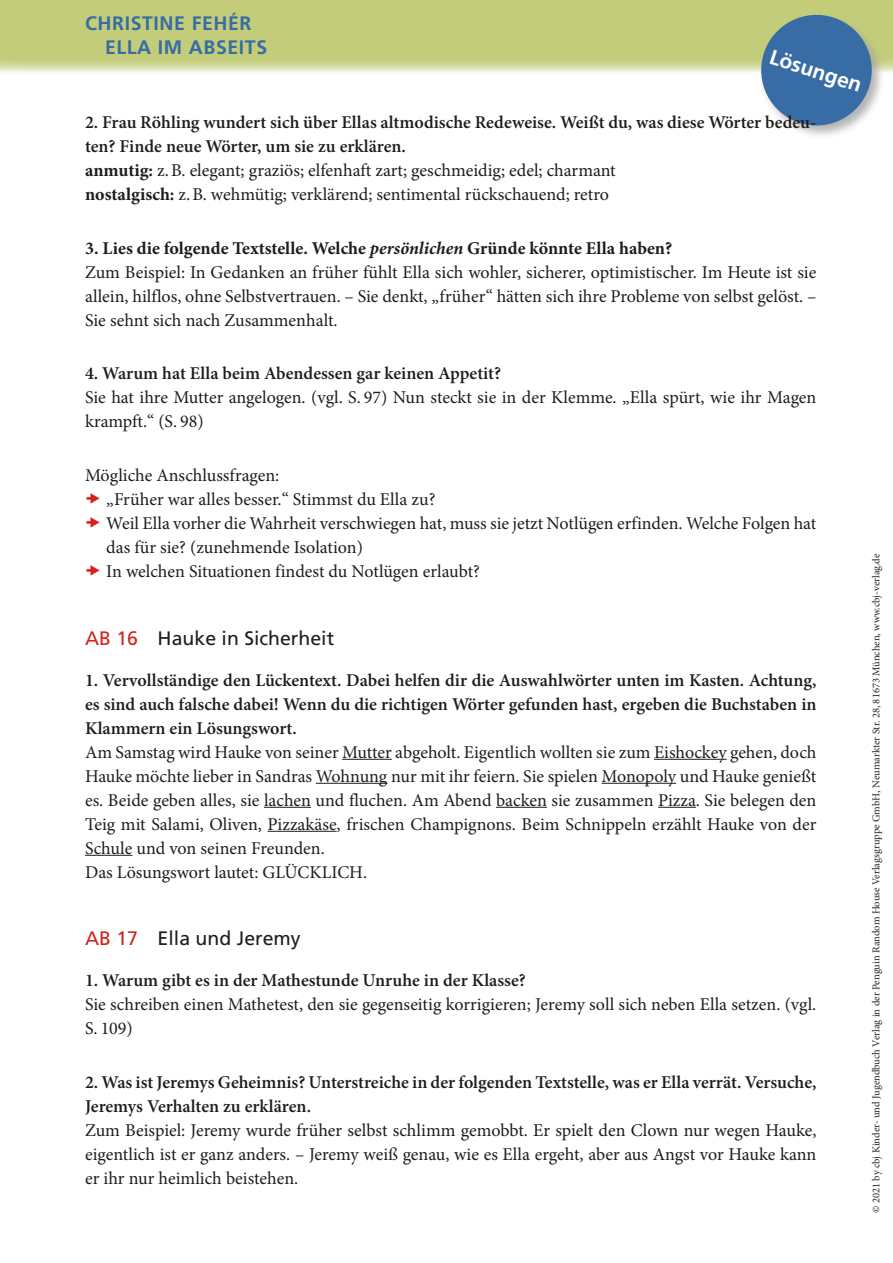
<style>
.page{position:relative;width:893px;height:1263px;background:#fff}
.page>*{position:absolute;margin:0;border:0;box-sizing:border-box;transform-origin:0 0}
.t1{font:700 21px "Frutiger LT Pro";color:#fff}
.t2{font:19.5px "Frutiger LT Pro";color:#1d1d1b}
.t3{font:700 19.5px/24px "Frutiger LT Pro";letter-spacing:.03em;color:#386ca5}
.t4{font:18px/24px "Minion Pro";color:#1d1d1b}
.t5{font:600 18px/24px "Minion Pro";color:#1d1d1b}
.t6{font:10.5px "Minion Pro";color:#252423}
.s1{font-weight:700}
.s2{font-weight:400}
.s3{font-weight:700;font-style:italic}
.s4{color:#d2241d}
</style>
<div class="page">
<div style="left:0;top:0;width:893px;height:72px;background:#c3cd79"></div>
<div style="left:759px;top:13px;width:127px;height:127px;background:#9d9d9d;opacity:.75"></div>
<svg style="left:754px;top:13px;width:124px;height:119px"></svg>
<hr style="left:342px;top:759px;width:50px;height:1px;background:#1d1d1b">
<hr style="left:654px;top:759px;width:73px;height:1px;background:#1d1d1b">
<hr style="left:316px;top:783px;width:71px;height:1px;background:#1d1d1b">
<hr style="left:602px;top:783px;width:74px;height:1px;background:#1d1d1b">
<hr style="left:264px;top:807px;width:47px;height:1px;background:#1d1d1b">
<hr style="left:496px;top:807px;width:51px;height:1px;background:#1d1d1b">
<hr style="left:658px;top:807px;width:38px;height:1px;background:#1d1d1b">
<hr style="left:268px;top:831px;width:69px;height:1px;background:#1d1d1b">
<hr style="left:85px;top:855px;width:47px;height:1px;background:#1d1d1b">
<p class="t3" style="left:105px;top:12px;width:164px;text-indent:-20px">CHRISTINE FEHÉR<br>ELLA IM ABSEITS</p>
<p class="t1" style="left:774px;top:44px;width:97px;rotate:18deg">Lösungen</p>
<p class="t5" style="left:85px;top:110px;width:733px">2. Frau Röhling wundert sich über Ellas altmodische Redeweise. Weißt du, was diese Wörter bedeu&shy;ten? Finde neue Wörter, um sie zu erklären.<br><span class="s1">anmutig:</span> <span class="s2">z.B. elegant; graziös; elfenhaft zart; geschmeidig; edel; charmant<br></span><span class="s1">nostalgisch:</span> <span class="s2">z.B. wehmütig; verklärend; sentimental rückschauend; retro</span></p>
<p class="t4" style="left:85px;top:236px;width:733px"><span class="s1">3. Lies die folgende Textstelle. Welche</span> <span class="s3">persönlichen</span> <span class="s1">Gründe könnte Ella haben?<br></span>Zum Beispiel: In Gedanken an früher fühlt Ella sich wohler, sicherer, optimistischer. Im Heute ist sie allein, hilflos, ohne Selbstvertrauen. – Sie denkt, „früher“ hätten sich ihre Probleme von selbst gelöst. – Sie sehnt sich nach Zusammenhalt.</p>
<p class="t5" style="left:85px;top:362px;width:418px">4. Warum hat Ella beim Abendessen gar keinen Appetit?</p>
<p class="t4" style="left:85px;top:386px;width:733px">Sie hat ihre Mutter angelogen. (vgl. S. 97) Nun steckt sie in der Klemme. „Ella spürt, wie ihr Magen krampft.“ (S. 98)</p>
<p class="t4" style="left:106px;top:463px;width:712px;text-indent:-21px">Mögliche Anschlussfragen:<br>„Früher war alles besser.“ Stimmst du Ella zu?<br>Weil Ella vorher die Wahrheit verschwiegen hat, muss sie jetzt Notlügen erfinden. Welche Folgen hat das für sie? (zunehmende Isolation)<br>In welchen Situationen findest du Notlügen erlaubt?</p>
<p class="t2" style="left:85px;top:626px;width:251px"><span class="s4">AB 16</span> Hauke in Sicherheit</p>
<p class="t5" style="left:85px;top:668px;width:733px;text-align:justify">1. Vervollständige den Lückentext. Dabei helfen dir die Auswahlwörter unten im Kasten. Achtung, es sind auch falsche dabei! Wenn du die richtigen Wörter gefunden hast, ergeben die Buchstaben in Klammern ein Lösungswort.</p>
<p class="t4" style="left:85px;top:740px;width:733px">Am Samstag wird Hauke von seiner Mutter abgeholt. Eigentlich wollten sie zum Eishockey gehen, doch Hauke möchte lieber in Sandras Wohnung nur mit ihr feiern. Sie spielen Monopoly und Hauke genießt es. Beide geben alles, sie lachen und fluchen. Am Abend backen sie zusammen Pizza. Sie belegen den Teig mit Salami, Oliven, Pizzakäse, frischen Champignons. Beim Schnippeln erzählt Hauke von der Schule und von seinen Freunden.<br>Das Lösungswort lautet: GLÜCKLICH.</p>
<p class="t2" style="left:85px;top:927px;width:217px"><span class="s4">AB 17</span> Ella und Jeremy</p>
<p class="t5" style="left:85px;top:968px;width:442px">1. Warum gibt es in der Mathestunde Unruhe in der Klasse?</p>
<p class="t4" style="left:85px;top:993px;width:733px">Sie schreiben einen Mathetest, den sie gegenseitig korrigieren; Jeremy soll sich neben Ella setzen. (vgl.<br>S. 109)</p>
<p class="t5" style="left:85px;top:1070px;width:733px">2. Was ist Jeremys Geheimnis? Unterstreiche in der folgenden Textstelle, was er Ella verrät. Versuche,<br>Jeremys Verhalten zu erklären.</p>
<p class="t4" style="left:85px;top:1118px;width:733px;text-align:justify">Zum Beispiel: Jeremy wurde früher selbst schlimm gemobbt. Er spielt den Clown nur wegen Hauke, eigentlich ist er ganz anders. – Jeremy weiß genau, wie es Ella ergeht, aber aus Angst vor Hauke kann er ihr nur heimlich beistehen.</p>
<p class="t6" style="left:869px;top:1213px;width:661px;rotate:-90deg">© 2021 by cbj Kinder- und Jugendbuch Verlag in der Penguin Random House Verlagsgruppe GmbH, Neumarkter Str. 28, 81673 München, www.cbj-verlag.de</p>
</div>
